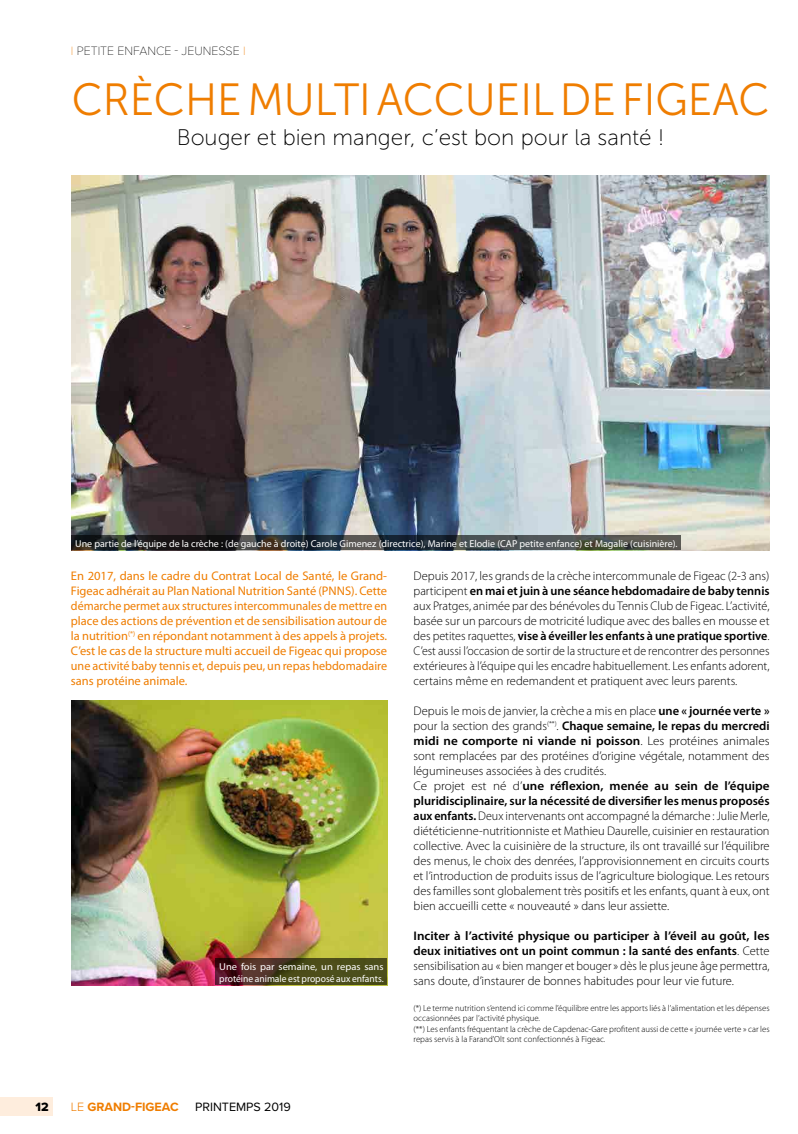
<style>
.page{position:relative;width:798px;height:1134px;background:#fff}
.page>*{position:absolute;margin:0;border:0;box-sizing:border-box;transform-origin:0 0}
.t1{font:45px "Museo Sans 300";color:#ef7d00;scale:.95 1}
.t2{font:22.5px "Museo Sans 100";color:#000}
.t3{font:300 12.5px/15px "Myriad Pro";color:#000;text-align:justify}
.t4{font:12.5px/15px "Myriad Pro";color:#ef7d00;text-align:justify}
.t5{font:100 12.5px "Proxima Nova T";color:#000}
.t6{font:700 12.5px "Proxima Nova";color:#ef7d00}
.t7{font:12.5px "Proxima Nova";color:#000}
.t8{font:12.5px "Proxima Nova Extrabld";color:#000}
.t9{font:10px "Myriad Pro";color:#fff}
.t10{font:10px/12px "Myriad Pro";color:#fff;scale:1.05 1}
.t11{font:300 8.75px/10.5px "Myriad Pro";color:#000}
.s1{color:#ef7d00}
.s2{font-weight:600}
.s3{font-weight:300}
</style>
<div class="page">
<div style="left:0;top:1097px;width:53px;height:19px;background:#feeddd"></div>
<img style="left:72px;top:175px;width:697px;height:375px">
<svg style="left:72px;top:535px;width:609px;height:15px;background:#343839"></svg>
<img style="left:72px;top:700px;width:315px;height:285px">
<svg style="left:216px;top:958px;width:171px;height:27px;background:#4a3c1c"></svg>
<p class="t5" style="left:71px;top:41px;width:176px"><span class="s1">I</span> PETITE ENFANCE - JEUNESSE <span class="s1">I</span></p>
<h1 class="t1" style="left:72px;top:75px;width:735px">CRÈCHE MULTI ACCUEIL DE FIGEAC</h1>
<h2 class="t2" style="left:177px;top:125px;width:489px">Bouger et bien manger, c’est bon pour la santé !</h2>
<p class="t9" style="left:75px;top:537px;width:603px">Une partie de l’équipe de la crèche : (de gauche à droite) Carole Gimenez (directrice), Marine et Elodie (CAP petite enfance) et Magalie (cuisinière).</p>
<p class="t4" style="left:71px;top:568px;width:318px">En 2017, dans le cadre du Contrat Local de Santé, le Grand-Figeac adhérait au Plan National Nutrition Santé (PNNS). Cette démarche permet aux structures intercommunales de mettre en place des actions de prévention et de sensibilisation autour de la nutrition<sup>(*)</sup> en répondant notamment à des appels à projets.<br>C’est le cas de la structure multi accueil de Figeac qui propose une activité baby tennis et, depuis peu, un repas hebdomadaire sans protéine animale.</p>
<p class="t3" style="left:413px;top:568px;width:357px">Depuis 2017, les grands de la crèche intercommunale de Figeac (2-3 ans) participent <span class="s2">en mai et juin à une séance hebdomadaire de baby tennis </span>aux Pratges, animée par des bénévoles du Tennis Club de Figeac. L’activité, basée sur un parcours de motricité ludique avec des balles en mousse et des petites raquettes, <span class="s2">vise à éveiller les enfants à une pratique sportive</span>.<br>C’est aussi l’occasion de sortir de la structure et de rencontrer des personnes extérieures à l’équipe qui les encadre habituellement. Les enfants adorent, certains même en redemandent et pratiquent avec leurs parents.</p>
<p class="t3" style="left:413px;top:703px;width:357px;text-align:left">Depuis le mois de janvier, la crèche a mis en place <span class="s2">une « journée verte » </span>pour la section des grands<sup>(**)</sup>. <span class="s2">Chaque semaine, le repas du mercredi midi ne comporte ni viande ni poisson</span>. Les protéines animales sont remplacées par des protéines d’origine végétale, notamment des légumineuses associées à des crudités.<br>Ce projet est né d’<span class="s2">une réflexion, menée au sein de l’équipe pluridisciplinaire, sur la nécessité de diversifier les menus proposés aux enfants.</span> Deux intervenants ont accompagné la démarche : Julie Merle, diététicienne-nutritionniste et Mathieu Daurelle, cuisinier en restauration collective. Avec la cuisinière de la structure, ils ont travaillé sur l’équilibre des menus, le choix des denrées, l’approvisionnement en circuits courts et l’introduction de produits issus de l’agriculture biologique. Les retours des familles sont globalement très positifs et les enfants, quant à eux, ont bien accueilli cette « nouveauté » dans leur assiette.</p>
<p class="t3" style="left:413px;top:928px;width:357px"><span class="s2">Inciter à l’activité physique ou participer à l’éveil au goût, les deux initiatives ont un point commun : la santé des enfants</span>. Cette sensibilisation au « bien manger et bouger » dès le plus jeune âge permettra, sans doute, d’instaurer de bonnes habitudes pour leur vie future.</p>
<p class="t11" style="left:413px;top:1002px;width:357px">(*) Le terme nutrition s’entend ici comme l’équilibre entre les apports liés à l’alimentation et les dépenses occasionnées par l’activité physique.<br>(**) Les enfants fréquentant la crèche de Capdenac-Gare profitent aussi de cette « journée verte » car les repas servis à la Farand’Olt sont confectionnés à Figeac.</p>
<p class="t10" style="left:219px;top:960px;width:158px">Une fois par semaine, un repas sans protéine animale est proposé aux enfants.</p>
<p class="t8" style="left:35px;top:1097px;width:15px">12</p>
<p class="t6" style="left:71px;top:1097px;width:109px"><span class="s3">LE</span> GRAND-FIGEAC</p>
<p class="t7" style="left:195px;top:1097px;width:97px">PRINTEMPS 2019</p>
</div>
